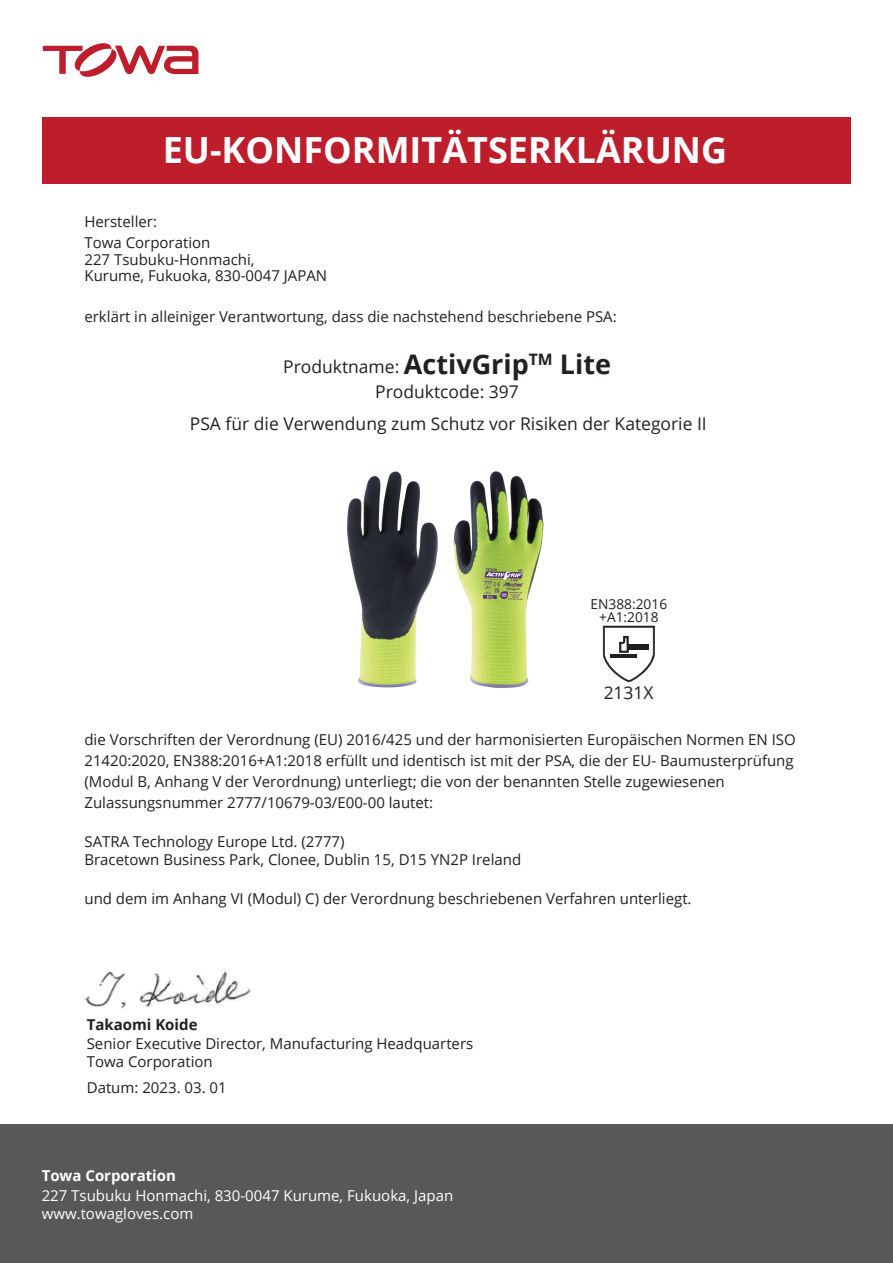
<style>
.page{position:relative;width:893px;height:1263px;background:#fff}
.page>*{position:absolute;margin:0;border:0;box-sizing:border-box;transform-origin:0 0}
.t1{font:700 36px "Open Sans";color:#fff}
.t2{font:700 27px "Open Sans";color:#231f20}
.t3{font:17.55px "Open Sans";color:#231f20}
.t4{font:17.4px "Open Sans";color:#231f20}
.t5{font:15px/21px "Open Sans";color:#231f20}
.t6{font:15px/18px "Open Sans";color:#fff}
.t7{font:700 15px "Open Sans";color:#fff}
.t8{font:700 15px "Open Sans";color:#231f20}
.t9{font:13.65px/13.6px "Open Sans";color:#231f20;text-align:center}
.s1{font-weight:400;font-size:17.55px}
</style>
<div class="page">
<img style="left:84px;top:968px;width:167px;height:41px">
<div style="left:43px;top:117px;width:807px;height:67px;background:#be1d2c"></div>
<svg style="left:43px;top:43px;width:156px;height:34px"></svg>
<div style="left:0;top:1125px;width:893px;height:138px;background:#57585a"></div>
<svg style="left:603px;top:626px;width:52px;height:56px"></svg>
<hr style="left:627px;top:644px;width:21px;height:2px;background:#231f20">
<hr style="left:627px;top:648px;width:21px;height:2px;background:#231f20">
<img style="left:347px;top:471px;width:197px;height:217px">
<h1 class="t1" style="left:163px;top:125px;width:566px">EU-KONFORMITÄTSERKLÄRUNG</h1>
<p class="t5" style="left:84px;top:211px;width:127px">Hersteller:<br>Towa Corporation</p>
<p class="t5" style="left:84px;top:251px;width:244px;line-height:16.5px">227 Tsubuku-Honmachi,<br>Kurume, Fukuoka, 830-0047 JAPAN</p>
<p class="t5" style="left:84px;top:306px;width:534px">erklärt in alleiniger Verantwortung, dass die nachstehend beschriebene PSA:</p>
<h2 class="t2" style="left:283px;top:345px;width:329px"><span class="s1">Produktname:</span> ActivGrip<sup>TM</sup> Lite</h2>
<p class="t3" style="left:375px;top:380px;width:145px">Produktcode: 397</p>
<p class="t3" style="left:190px;top:411px;width:518px">PSA für die Verwendung zum Schutz vor Risiken der Kategorie II</p>
<p class="t9" style="left:591px;top:596px;width:78px">EN388:2016 +A1:2018</p>
<p class="t4" style="left:604px;top:681px;width:51px">2131X</p>
<p class="t5" style="left:84px;top:728px;width:713px">die Vorschriften der Verordnung (EU) 2016/425 und der harmonisierten Europäischen Normen EN ISO 21420:2020, EN388:2016+A1:2018 erfüllt und identisch ist mit der PSA, die der EU- Baumusterprüfung (Modul B, Anhang V der Verordnung) unterliegt; die von der benannten Stelle zugewiesenen Zulassungsnummer 2777/10679-03/E00-00 lautet:</p>
<p class="t5" style="left:84px;top:832px;width:438px;line-height:18px">SATRA Technology Europe Ltd. (2777)<br>Bracetown Business Park, Clonee, Dublin 15, D15 YN2P Ireland</p>
<p class="t5" style="left:84px;top:887px;width:609px">und dem im Anhang VI (Modul) C) der Verordnung beschriebenen Verfahren unterliegt.</p>
<p class="t8" style="left:87px;top:1014px;width:112px">Takaomi Koide</p>
<p class="t5" style="left:87px;top:1034px;width:388px;line-height:18px">Senior Executive Director, Manufacturing Headquarters<br>Towa Corporation</p>
<p class="t5" style="left:87px;top:1076px;width:142px">Datum: 2023. 03. 01</p>
<p class="t7" style="left:42px;top:1165px;width:136px">Towa Corporation</p>
<p class="t6" style="left:42px;top:1186px;width:413px">227 Tsubuku Honmachi, 830-0047 Kurume, Fukuoka, Japan www.towagloves.com</p>
</div>
